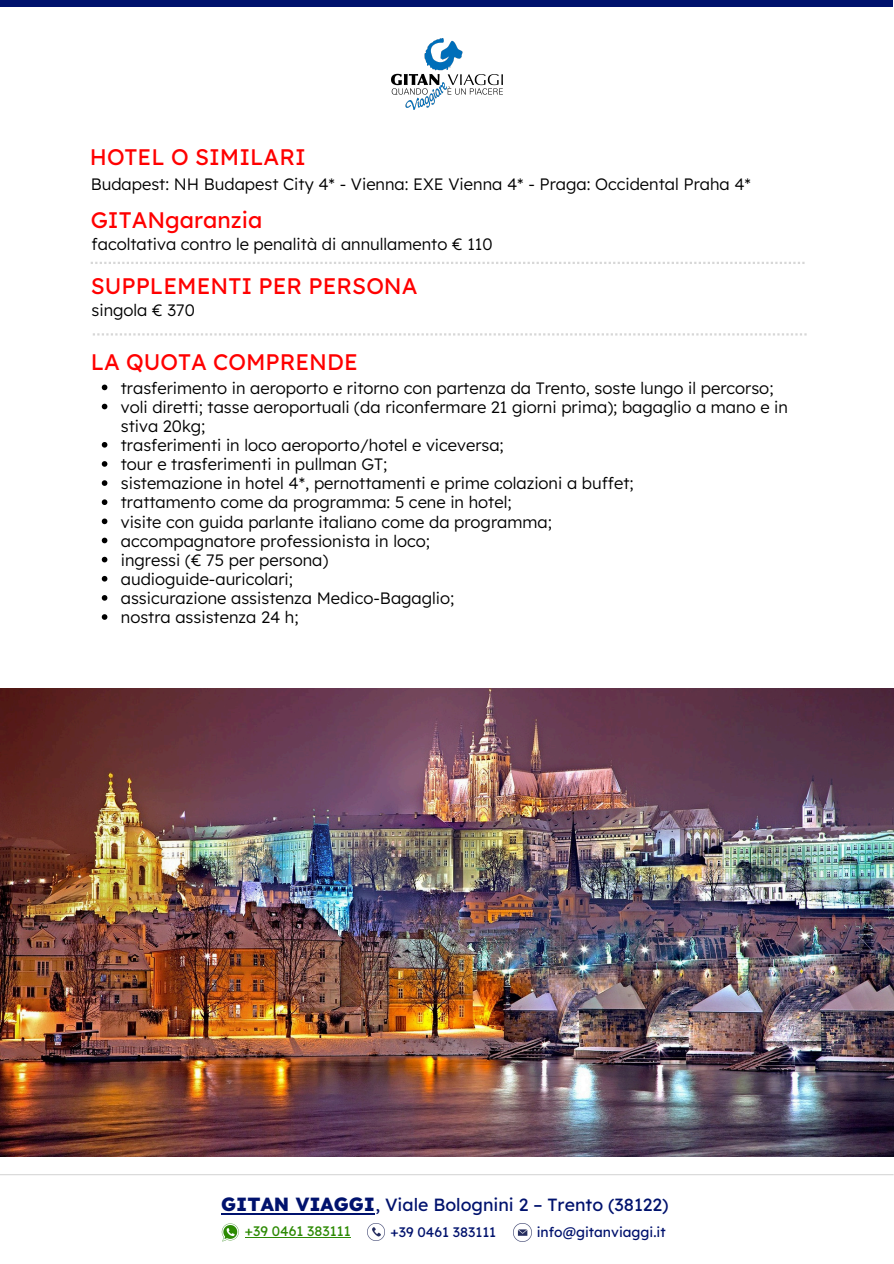
<style>
.page{position:relative;width:894px;height:1264px;background:#fff}
.page>*{position:absolute;margin:0;border:0;box-sizing:border-box;transform-origin:0 0}
.t1{font:22.5px "Lexend";color:#f00}
.t2{font:17.7px "Lexend";color:#00126d}
.t3{font:300 16.5px/19.2px "Lexend";color:#000}
.t4{font:13.8px "Lexend";color:#00126d}
.t5{font:13.8px "Lexend";color:#2c8a03}
.s1{font-weight:800;font-size:19.05px}
</style>
<div class="page">
<div style="left:1px;top:0;width:891px;height:7px;background:#00126d"></div>
<hr style="left:0;top:1174px;width:893px;height:1px;background:#d7d7d7">
<img style="left:391px;top:38px;width:111px;height:71px">
<svg style="left:91px;top:262px;width:713px;height:2px"></svg>
<svg style="left:93px;top:333px;width:713px;height:2px"></svg>
<img style="left:221px;top:1223px;width:18px;height:18px">
<hr style="left:245px;top:1236px;width:105px;height:1px;background:#2c8a03">
<img style="left:367px;top:1223px;width:17px;height:17px">
<img style="left:513px;top:1223px;width:18px;height:18px">
<hr style="left:221px;top:1213px;width:154px;height:1px;background:#00126d">
<img style="left:1px;top:688px;width:892px;height:468px">
<svg style="left:102px;top:384px;width:5px;height:6px"></svg>
<svg style="left:102px;top:404px;width:5px;height:5px"></svg>
<svg style="left:102px;top:442px;width:5px;height:5px"></svg>
<svg style="left:102px;top:461px;width:5px;height:6px"></svg>
<svg style="left:102px;top:480px;width:5px;height:6px"></svg>
<svg style="left:102px;top:499px;width:5px;height:6px"></svg>
<svg style="left:102px;top:518px;width:5px;height:6px"></svg>
<svg style="left:102px;top:537px;width:5px;height:6px"></svg>
<svg style="left:102px;top:557px;width:5px;height:5px"></svg>
<svg style="left:102px;top:576px;width:5px;height:5px"></svg>
<svg style="left:102px;top:595px;width:5px;height:5px"></svg>
<svg style="left:102px;top:614px;width:5px;height:6px"></svg>
<p class="t1" style="left:90px;top:142px;width:217px">HOTEL O SIMILARI</p>
<h1 class="t3" style="left:91px;top:174px;width:661px">Budapest: NH Budapest City 4* - Vienna: EXE Vienna 4* - Praga: Occidental Praha 4*</h1>
<h1 class="t1" style="left:91px;top:205px;width:173px">GITANgaranzia</h1>
<p class="t3" style="left:91px;top:234px;width:402px">facoltativa contro le penalità di annullamento € 110</p>
<h5 class="t1" style="left:91px;top:271px;width:328px">SUPPLEMENTI PER PERSONA</h5>
<p class="t3" style="left:91px;top:300px;width:105px">singola € 370</p>
<p class="t1" style="left:91px;top:347px;width:268px">LA QUOTA COMPRENDE</p>
<p class="t3" style="left:121px;top:378px;width:654px">trasferimento in aeroporto e ritorno con partenza da Trento, soste lungo il percorso;</p>
<p class="t3" style="left:121px;top:397px;width:668px">voli diretti; tasse aeroportuali (da riconfermare 21 giorni prima); bagaglio a mano e in stiva 20kg;</p>
<p class="t3" style="left:121px;top:435px;width:384px">trasferimenti in loco aeroporto/hotel e viceversa;</p>
<p class="t3" style="left:121px;top:454px;width:268px">tour e trasferimenti in pullman GT;</p>
<p class="t3" style="left:121px;top:473px;width:514px">sistemazione in hotel 4*, pernottamenti e prime colazioni a buffet;</p>
<p class="t3" style="left:121px;top:492px;width:392px">trattamento come da programma: 5 cene in hotel;</p>
<p class="t3" style="left:121px;top:511px;width:432px">visite con guida parlante italiano come da programma;</p>
<p class="t3" style="left:121px;top:531px;width:310px">accompagnatore professionista in loco;</p>
<p class="t3" style="left:121px;top:550px;width:209px">ingressi (€ 75 per persona)</p>
<p class="t3" style="left:121px;top:569px;width:174px">audioguide-auricolari;</p>
<p class="t3" style="left:121px;top:588px;width:335px">assicurazione assistenza Medico-Bagaglio;</p>
<p class="t3" style="left:121px;top:607px;width:179px">nostra assistenza 24 h;</p>
<h5 class="t2" style="left:221px;top:1193px;width:449px"><span class="s1">GITAN VIAGGI</span>, Viale Bolognini 2 – Trento (38122)</h5>
<p class="t5" style="left:245px;top:1222px;width:107px">+39 0461 383111</p>
<h1 class="t4" style="left:390px;top:1223px;width:107px">+39 0461 383111</h1>
<h5 class="t4" style="left:536px;top:1223px;width:130px">info@gitanviaggi.it</h5>
</div>
